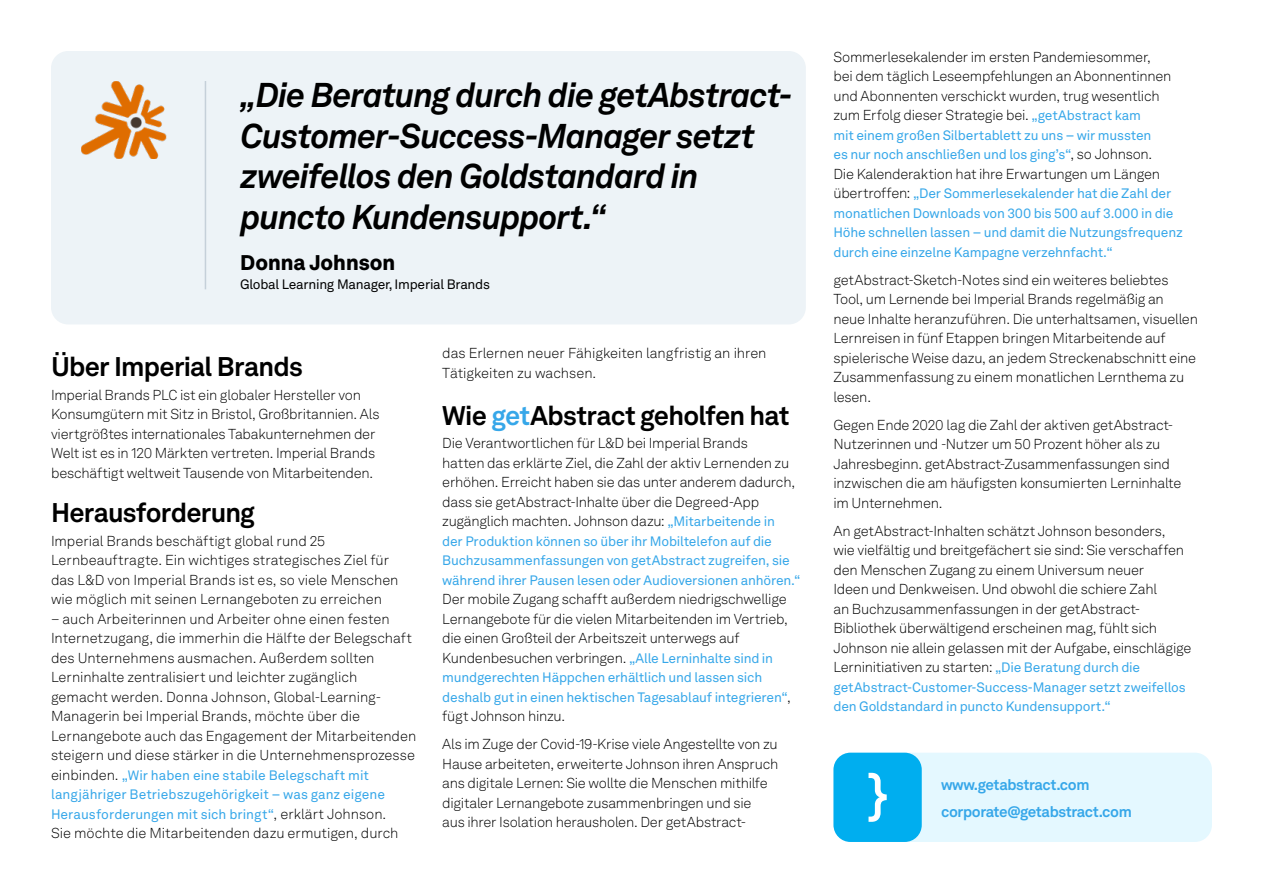
<style>
.page{position:relative;width:1263px;height:893px;background:#fff}
.page>*{position:absolute;margin:0;border:0;box-sizing:border-box;transform-origin:0 0}
.option{font:italic 700 34.05px/40.8px "Akkurat LL";letter-spacing:-.03em;color:#000}
.t1{font:700 26.7px "Akkurat LL";letter-spacing:-.03em;color:#000}
.t2{font:900 21px "Akkurat LL";color:#000}
.t3{font:700 15px "Akkurat LL";letter-spacing:-.025em;color:#36a7e9}
.body{font:300 14.25px/19.5px "Akkurat LL";letter-spacing:-.015em;color:#000}
.body-2{font:13.5px/19.5px "Akkurat LL";letter-spacing:-.015em;color:#36a7e9}
.t4{font:13.5px "Akkurat LL";letter-spacing:-.02em;color:#000}
.s1{font-weight:300;font-size:14.25px;color:#000}
.s2{color:#36a7e9}
.s3{font-weight:400;font-size:13.5px;color:#36a7e9}
</style>
<div class="page">
<div style="left:51px;top:51px;width:755px;height:273px;background:#edf3f7;border-radius:17px"></div>
<div style="left:833px;top:753px;width:379px;height:89px;background:#e4f8ff;border-radius:17px"></div>
<div style="left:833px;top:753px;width:89px;height:89px;background:#00aeef;border-radius:17px"></div>
<hr style="left:205px;top:81px;width:1px;height:208px;background:#c5d0d9">
<svg style="left:868px;top:773px;width:19px;height:49px"></svg>
<img style="left:81px;top:81px;width:86px;height:78px">
<p class="option" style="left:240px;top:72px;width:553px">„Die Beratung durch die getAbstract-<br>Customer-Success-Manager setzt zweifellos den Goldstandard in puncto Kundensupport.“</p>
<p class="t2" style="left:240px;top:246px;width:156px">Donna Johnson</p>
<p class="t4" style="left:240px;top:275px;width:251px">Global Learning Manager, Imperial Brands</p>
<p class="t1" style="left:51px;top:346px;width:253px">Über Imperial Brands</p>
<p class="body" style="left:51px;top:384px;width:330px">Imperial Brands PLC ist ein globaler Hersteller von Konsumgütern mit Sitz in Bristol, Großbritannien. Als viertgrößtes internationales Tabakunternehmen der Welt ist es in 120 Märkten vertreten. Imperial Brands beschäftigt weltweit Tausende von Mitarbeitenden.</p>
<p class="t1" style="left:51px;top:492px;width:206px">Herausforderung</p>
<p class="body" style="left:51px;top:531px;width:349px">Imperial Brands beschäftigt global rund 25<br>Lernbeauftragte. Ein wichtiges strategisches Ziel für das L&amp;D von Imperial Brands ist es, so viele Menschen wie möglich mit seinen Lernangeboten zu erreichen</p>
<p class="body" style="left:51px;top:609px;width:367px">– auch Arbeiterinnen und Arbeiter ohne einen festen Internetzugang, die immerhin die Hälfte der Belegschaft des Unternehmens ausmachen. Außerdem sollten Lerninhalte zentralisiert und leichter zugänglich gemacht werden. Donna Johnson, Global-Learning-Managerin bei Imperial Brands, möchte über die Lernangebote auch das Engagement der Mitarbeitenden steigern und diese stärker in die Unternehmensprozesse</p>
<p class="body-2" style="left:51px;top:765px;width:337px"><span class="s1">einbinden.</span> „Wir haben eine stabile Belegschaft mit langjähriger Betriebszugehörigkeit – was ganz eigene<br>Herausforderungen mit sich bringt“<span class="s1">, erklärt Johnson.</span></p>
<p class="body" style="left:51px;top:823px;width:349px">Sie möchte die Mitarbeitenden dazu ermutigen, durch</p>
<p class="body" style="left:442px;top:343px;width:326px">das Erlernen neuer Fähigkeiten langfristig an ihren<br>Tätigkeiten zu wachsen.</p>
<p class="t1" style="left:442px;top:394px;width:349px">Wie <span class="s2">get</span>Abstract geholfen hat</p>
<p class="body" style="left:442px;top:433px;width:354px">Die Verantwortlichen für L&amp;D bei Imperial Brands<br>hatten das erklärte Ziel, die Zahl der aktiv Lernenden zu erhöhen. Erreicht haben sie das unter anderem dadurch, dass sie getAbstract-Inhalte über die Degreed-App zugänglich machten. Johnson dazu: <span class="s3">„Mitarbeitende in</span></p>
<p class="body-2" style="left:442px;top:531px;width:360px">der Produktion können so über ihr Mobiltelefon auf die<br>Buchzusammenfassungen von getAbstract zugreifen, sie während ihrer Pausen lesen oder Audioversionen anhören.“</p>
<p class="body" style="left:442px;top:589px;width:347px">Der mobile Zugang schafft außerdem niedrigschwellige Lernangebote für die vielen Mitarbeitenden im Vertrieb, die einen Großteil der Arbeitszeit unterwegs auf Kundenbesuchen verbringen. <span class="s3">„Alle Lerninhalte sind in</span></p>
<p class="body-2" style="left:442px;top:667px;width:350px">mundgerechten Häppchen erhältlich und lassen sich deshalb gut in einen hektischen Tagesablauf integrieren“<span class="s1">,</span></p>
<p class="body" style="left:442px;top:706px;width:124px">fügt Johnson hinzu.</p>
<p class="body" style="left:442px;top:734px;width:338px">Als im Zuge der Covid-19-Krise viele Angestellte von zu Hause arbeiteten, erweiterte Johnson ihren Anspruch ans digitale Lernen: Sie wollte die Menschen mithilfe digitaler Lernangebote zusammenbringen und sie<br>aus ihrer Isolation herausholen. Der getAbstract-</p>
<p class="body" style="left:833px;top:47px;width:340px">Sommerlesekalender im ersten Pandemiesommer, bei dem täglich Leseempfehlungen an Abonnentinnen und Abonnenten verschickt wurden, trug wesentlich zum Erfolg dieser Strategie bei. <span class="s3">„getAbstract kam</span></p>
<p class="body-2" style="left:833px;top:125px;width:320px">mit einem großen Silbertablett zu uns – wir mussten es nur noch anschließen und los ging’s“<span class="s1">, so Johnson.</span></p>
<p class="body" style="left:833px;top:164px;width:328px">Die Kalenderaktion hat ihre Erwartungen um Längen</p>
<p class="body-2" style="left:833px;top:183px;width:351px"><span class="s1">übertroffen:</span> „Der Sommerlesekalender hat die Zahl der monatlichen Downloads von 300 bis 500 auf 3.000 in die Höhe schnellen lassen – und damit die Nutzungsfrequenz durch eine einzelne Kampagne verzehnfacht.“</p>
<p class="body" style="left:833px;top:270px;width:366px">getAbstract-Sketch-Notes sind ein weiteres beliebtes Tool, um Lernende bei Imperial Brands regelmäßig an neue Inhalte heranzuführen. Die unterhaltsamen, visuellen Lernreisen in fünf Etappen bringen Mitarbeitende auf spielerische Weise dazu, an jedem Streckenabschnitt eine Zusammenfassung zu einem monatlichen Lernthema zu lesen.</p>
<p class="body" style="left:833px;top:415px;width:349px">Gegen Ende 2020 lag die Zahl der aktiven getAbstract-Nutzerinnen und -Nutzer um 50 Prozent höher als zu Jahresbeginn. getAbstract-Zusammenfassungen sind inzwischen die am häufigsten konsumierten Lerninhalte im Unternehmen.</p>
<p class="body" style="left:833px;top:521px;width:359px">An getAbstract-Inhalten schätzt Johnson besonders,<br>wie vielfältig und breitgefächert sie sind: Sie verschaffen den Menschen Zugang zu einem Universum neuer<br>Ideen und Denkweisen. Und obwohl die schiere Zahl<br>an Buchzusammenfassungen in der getAbstract-Bibliothek überwältigend erscheinen mag, fühlt sich Johnson nie allein gelassen mit der Aufgabe, einschlägige Lerninitiativen zu starten: <span class="s3">„Die Beratung durch die</span></p>
<p class="body-2" style="left:833px;top:677px;width:354px">getAbstract-Customer-Success-Manager setzt zweifellos den Goldstandard in puncto Kundensupport.“</p>
<p class="t3" style="left:941px;top:773px;width:150px">www.getabstract.com</p>
<p class="t3" style="left:941px;top:800px;width:192px">corporate@getabstract.com</p>
</div>
